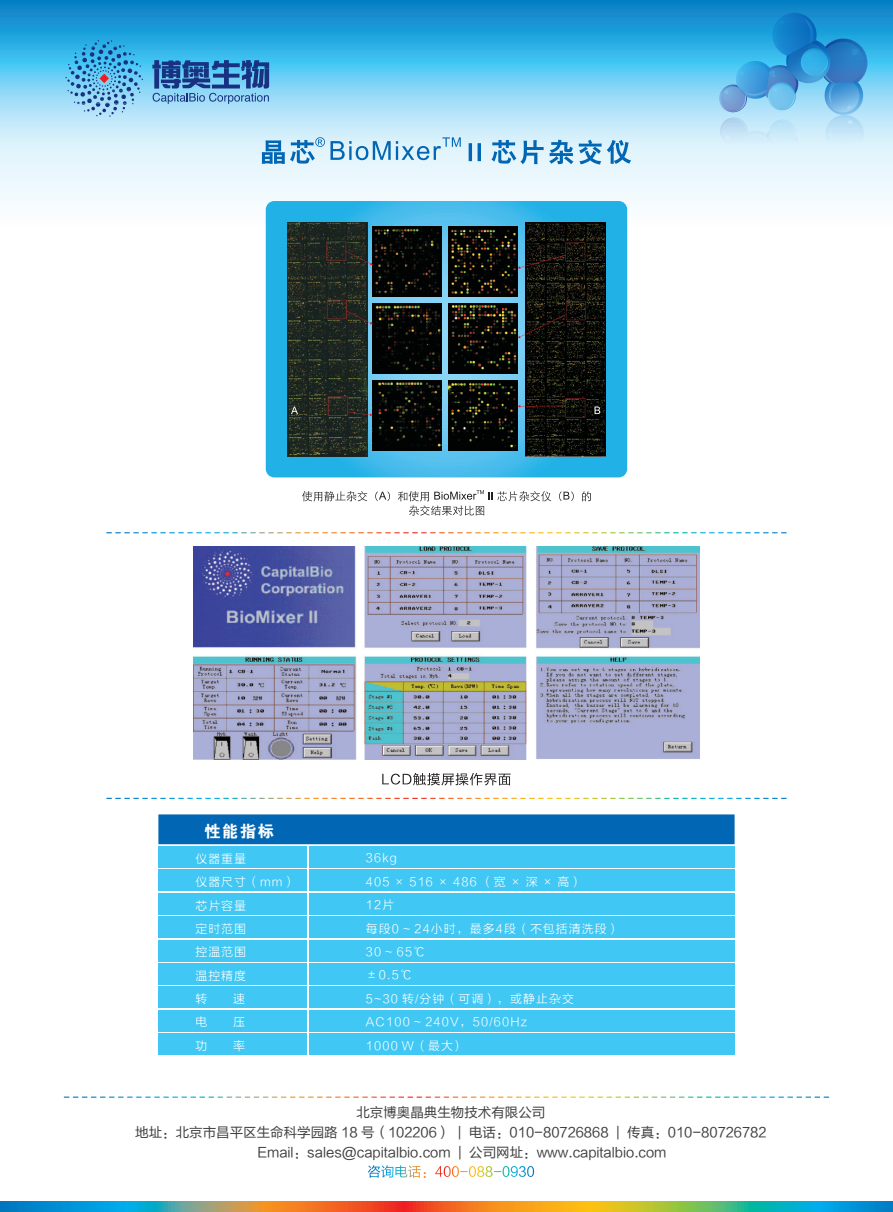
<style>
.page{position:relative;width:893px;height:1212px;background:#fff}
.page>*{position:absolute;margin:0;border:0;box-sizing:border-box;transform-origin:0 0}
.t1{font:16.5px "FZDHTJW GB1 0";color:#fff}
.t2{font:13.5px "FZLTHJW GB1 0";color:#3e3e3f}
.t3{font:12px "FZLTXHK";letter-spacing:.08em;color:#fff}
</style>
<div class="page">
<div style="left:158px;top:846px;width:149px;height:21px;background:#40c7f4"></div>
<div style="left:158px;top:814px;width:577px;height:30px;background:#0166b3"></div>
<div style="left:309px;top:846px;width:426px;height:21px;background:#40c7f4"></div>
<div style="left:158px;top:870px;width:149px;height:21px;background:#40c7f4"></div>
<div style="left:309px;top:870px;width:426px;height:21px;background:#40c7f4"></div>
<div style="left:158px;top:893px;width:149px;height:21px;background:#40c7f4"></div>
<div style="left:309px;top:893px;width:426px;height:21px;background:#40c7f4"></div>
<div style="left:158px;top:916px;width:149px;height:22px;background:#40c7f4"></div>
<div style="left:309px;top:916px;width:426px;height:22px;background:#40c7f4"></div>
<div style="left:158px;top:940px;width:149px;height:21px;background:#40c7f4"></div>
<div style="left:309px;top:940px;width:426px;height:21px;background:#40c7f4"></div>
<div style="left:158px;top:963px;width:149px;height:21px;background:#40c7f4"></div>
<div style="left:309px;top:963px;width:426px;height:21px;background:#40c7f4"></div>
<div style="left:158px;top:987px;width:149px;height:21px;background:#40c7f4"></div>
<div style="left:309px;top:987px;width:426px;height:21px;background:#40c7f4"></div>
<div style="left:158px;top:1010px;width:149px;height:21px;background:#40c7f4"></div>
<div style="left:309px;top:1010px;width:426px;height:21px;background:#40c7f4"></div>
<div style="left:158px;top:1033px;width:149px;height:22px;background:#40c7f4"></div>
<div style="left:309px;top:1033px;width:426px;height:22px;background:#40c7f4"></div>
<svg style="left:0;top:0;width:893px;height:230px"></svg>
<svg style="left:152px;top:60px;width:117px;height:44px;background:#4e88bf"></svg>
<svg style="left:65px;top:40px;width:78px;height:77px;background:#61b2df"></svg>
<svg style="left:719px;top:13px;width:146px;height:135px;background:#64b3e2"></svg>
<svg style="left:469px;top:143px;width:12px;height:18px"></svg>
<svg style="left:491px;top:140px;width:82px;height:24px;background:#8cbee0"></svg>
<svg style="left:579px;top:140px;width:52px;height:24px"></svg>
<svg style="left:262px;top:137px;width:199px;height:27px;background:#a7cfe9"></svg>
<svg style="left:302px;top:491px;width:65px;height:10px"></svg>
<svg style="left:582px;top:491px;width:9px;height:10px"></svg>
<svg style="left:375px;top:491px;width:15px;height:10px"></svg>
<svg style="left:559px;top:491px;width:15px;height:10px"></svg>
<svg style="left:398px;top:490px;width:153px;height:26px"></svg>
<img style="left:193px;top:547px;width:506px;height:213px">
<svg style="left:266px;top:201px;width:361px;height:276px;background:#38b2e1"></svg>
<img style="left:448px;top:380px;width:69px;height:71px">
<img style="left:526px;top:222px;width:79px;height:234px">
<img style="left:288px;top:222px;width:79px;height:234px">
<img style="left:373px;top:226px;width:69px;height:71px">
<img style="left:448px;top:226px;width:69px;height:71px">
<img style="left:373px;top:303px;width:69px;height:71px">
<img style="left:448px;top:303px;width:69px;height:71px">
<img style="left:373px;top:380px;width:69px;height:71px">
<svg style="left:345px;top:251px;width:28px;height:14px"></svg>
<svg style="left:346px;top:310px;width:27px;height:14px"></svg>
<svg style="left:347px;top:412px;width:26px;height:4px"></svg>
<svg style="left:517px;top:255px;width:49px;height:14px"></svg>
<svg style="left:517px;top:314px;width:49px;height:24px"></svg>
<hr style="left:519px;top:406px;width:47px;height:1px;background:#ee1d23">
<svg style="left:291px;top:407px;width:7px;height:7px"></svg>
<svg style="left:594px;top:407px;width:6px;height:7px"></svg>
<svg style="left:382px;top:773px;width:129px;height:12px"></svg>
<svg style="left:601px;top:532px;width:186px;height:1px"></svg>
<svg style="left:601px;top:798px;width:186px;height:1px"></svg>
<svg style="left:0;top:1201px;width:893px;height:11px;background:#87956c"></svg>
<svg style="left:643px;top:1096px;width:186px;height:2px"></svg>
<svg style="left:368px;top:1165px;width:166px;height:13px"></svg>
<h1 class="t1" style="left:204px;top:822px;width:71px">性能指标</h1>
<p class="t3" style="left:195px;top:852px;width:52px">仪器重量</p>
<p class="t3" style="left:366px;top:852px;width:33px">36kg</p>
<p class="t3" style="left:195px;top:875px;width:102px">仪器尺寸（mm）</p>
<p class="t3" style="left:366px;top:875px;width:218px">405 × 516 × 486 （宽 × 深 × 高）</p>
<p class="t3" style="left:195px;top:899px;width:52px">芯片容量</p>
<p class="t3" style="left:366px;top:898px;width:30px">12片</p>
<p class="t3" style="left:195px;top:922px;width:52px">定时范围</p>
<p class="t3" style="left:366px;top:922px;width:255px">每段0 ~ 24小时，最多4段（不包括清洗段）</p>
<p class="t3" style="left:195px;top:945px;width:52px">控温范围</p>
<p class="t3" style="left:366px;top:945px;width:61px">30 ~ 65℃</p>
<p class="t3" style="left:195px;top:969px;width:52px">温控精度</p>
<p class="t3" style="left:366px;top:968px;width:48px">±0.5℃</p>
<p class="t3" style="left:195px;top:992px;width:13px">转</p>
<p class="t3" style="left:233px;top:992px;width:13px">速</p>
<p class="t3" style="left:366px;top:992px;width:210px">5~30 转/分钟（可调），或静止杂交</p>
<p class="t3" style="left:195px;top:1016px;width:13px">电</p>
<p class="t3" style="left:233px;top:1016px;width:13px">压</p>
<p class="t3" style="left:366px;top:1015px;width:163px">AC100 ~ 240V，50/60Hz</p>
<p class="t3" style="left:195px;top:1039px;width:13px">功</p>
<p class="t3" style="left:233px;top:1039px;width:13px">率</p>
<p class="t3" style="left:366px;top:1039px;width:100px">1000 W（最大）</p>
<p class="t2" style="left:356px;top:1105px;width:191px">北京博奥晶典生物技术有限公司</p>
<p class="t2" style="left:135px;top:1125px;width:633px">地址：北京市昌平区生命科学园路 18 号（102206） | 电话：010-80726868 | 传真：010-80726782</p>
<p class="t2" style="left:257px;top:1145px;width:410px">Email：sales@capitalbio.com | 公司网址：www.capitalbio.com</p>
</div>
